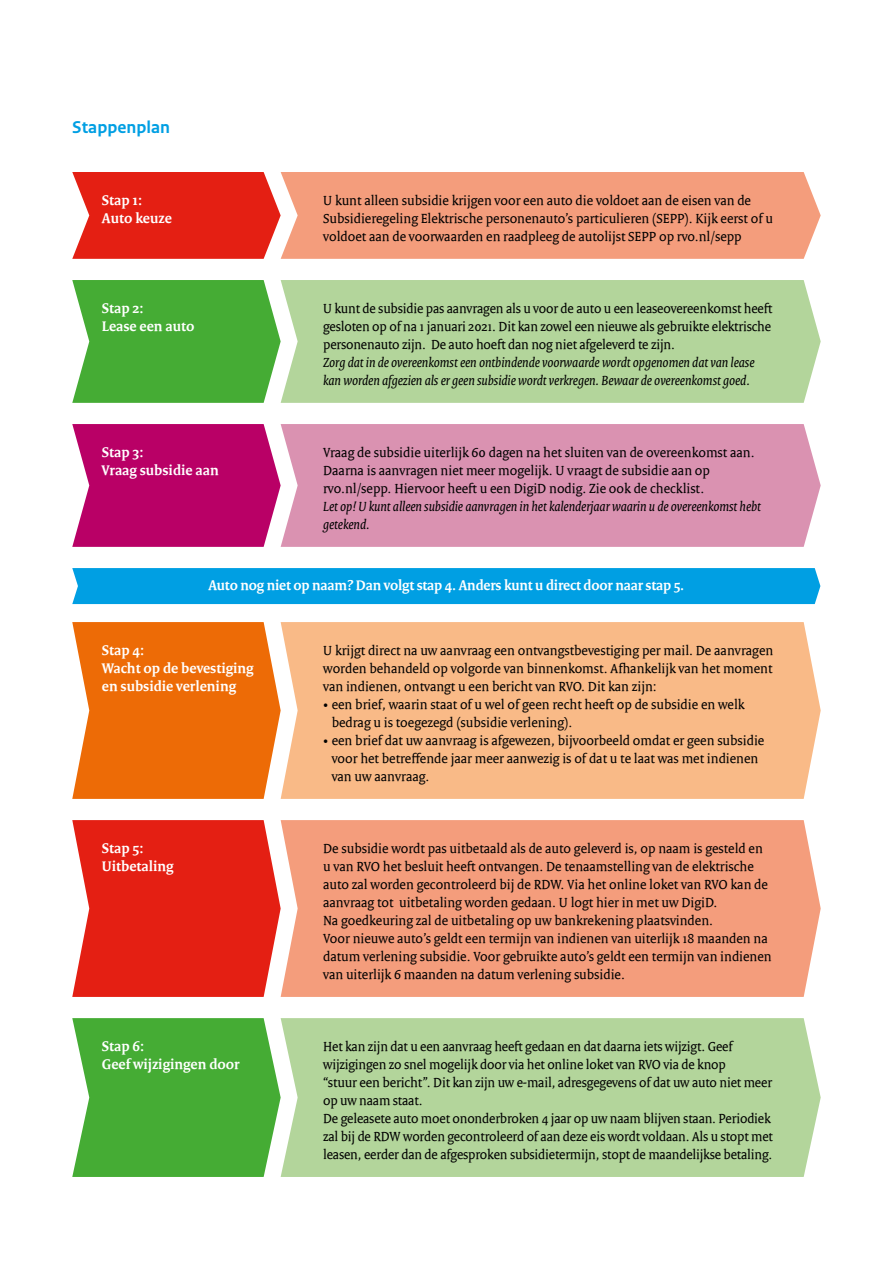
<style>
.page{position:relative;width:893px;height:1263px;background:#fff}
.page>*{position:absolute;margin:0;border:0;box-sizing:border-box;transform-origin:0 0}
.t1{font:700 18px "Rijksoverheid Sans Text";color:#009fe3}
.t2{font:700 15px/18px "Rijksoverheid Serif";color:#fff}
.t3{font:14.25px/18px "Rijksoverheid Serif";color:#000}
.t4{font:italic 14.25px/18px "Rijksoverheid Serif";color:#000}
</style>
<div class="page">
<svg style="left:72px;top:172px;width:209px;height:87px;background:#e63227"></svg>
<svg style="left:72px;top:280px;width:209px;height:123px;background:#54b345"></svg>
<svg style="left:72px;top:424px;width:209px;height:123px;background:#be1573"></svg>
<div style="left:72px;top:568px;width:748px;height:36px;background:#009fe3"></div>
<svg style="left:72px;top:622px;width:209px;height:177px;background:#ee771b"></svg>
<svg style="left:72px;top:820px;width:209px;height:177px;background:#e63227"></svg>
<svg style="left:72px;top:1018px;width:209px;height:159px;background:#54b345"></svg>
<div style="left:281px;top:172px;width:540px;height:87px;background:#f49d7c"></div>
<div style="left:281px;top:280px;width:540px;height:123px;background:#b3d59b"></div>
<div style="left:281px;top:424px;width:540px;height:123px;background:#da92b1"></div>
<div style="left:281px;top:622px;width:540px;height:177px;background:#f9ba87"></div>
<div style="left:281px;top:820px;width:540px;height:177px;background:#f49d7c"></div>
<div style="left:281px;top:1018px;width:540px;height:159px;background:#b3d59b"></div>
<p class="t1" style="left:72px;top:117px;width:99px">Stappenplan</p>
<p class="t2" style="left:102px;top:191px;width:72px">Stap 1:<br>Auto keuze</p>
<p class="t3" style="left:323px;top:191px;width:451px">U kunt alleen subsidie krijgen voor een auto die voldoet aan de eisen van de<br>Subsidieregeling Elektrische personenauto’s particulieren (SEPP). Kijk eerst of u voldoet aan de voorwaarden en raadpleeg de autolijst SEPP op rvo.nl/sepp</p>
<p class="t2" style="left:102px;top:299px;width:94px">Stap 2:<br>Lease een auto</p>
<p class="t3" style="left:323px;top:299px;width:451px;text-align:justify">U kunt de subsidie pas aanvragen als u voor de auto u een leaseovereenkomst heeft gesloten op of na 1 januari 2021. Dit kan zowel een nieuwe als gebruikte elektrische personenauto zijn. De auto hoeft dan nog niet afgeleverd te zijn.</p>
<p class="t4" style="left:323px;top:353px;width:433px">Zorg dat in de overeenkomst een ontbindende voorwaarde wordt opgenomen dat van lease kan worden afgezien als er geen subsidie wordt verkregen. Bewaar de overeenkomst goed.</p>
<p class="t2" style="left:102px;top:443px;width:118px">Stap 3:<br>Vraag subsidie aan</p>
<p class="t3" style="left:323px;top:443px;width:433px">Vraag de subsidie uiterlijk 60 dagen na het sluiten van de overeenkomst aan.<br>Daarna is aanvragen niet meer mogelijk. U vraagt de subsidie aan op rvo.nl/sepp. Hiervoor heeft u een DigiD nodig. Zie ook de checklist.</p>
<p class="t4" style="left:323px;top:497px;width:439px">Let op! U kunt alleen subsidie aanvragen in het kalenderjaar waarin u de overeenkomst hebt getekend.</p>
<p class="t2" style="left:208px;top:576px;width:477px">Auto nog niet op naam? Dan volgt stap 4. Anders kunt u direct door naar stap 5.</p>
<p class="t2" style="left:102px;top:641px;width:153px">Stap 4:<br>Wacht op de bevestiging en subsidie verlening</p>
<p class="t3" style="left:323px;top:641px;width:452px;text-align:justify">U krijgt direct na uw aanvraag een ontvangstbevestiging per mail. De aanvragen worden behandeld op volgorde van binnenkomst. Afhankelijk van het moment van indienen, ontvangt u een bericht van RVO. Dit kan zijn:</p>
<p class="t3" style="left:332px;top:695px;width:414px;text-indent:-9px">• een brief, waarin staat of u wel of geen recht heeft op de subsidie en welk bedrag u is toegezegd (subsidie verlening).</p>
<p class="t3" style="left:332px;top:731px;width:434px;text-indent:-9px">• een brief dat uw aanvraag is afgewezen, bijvoorbeeld omdat er geen subsidie voor het betreffende jaar meer aanwezig is of dat u te laat was met indienen van uw aanvraag.</p>
<p class="t2" style="left:102px;top:839px;width:73px">Stap 5:<br>Uitbetaling</p>
<p class="t3" style="left:323px;top:839px;width:450px">De subsidie wordt pas uitbetaald als de auto geleverd is, op naam is gesteld en u van RVO het besluit heeft ontvangen. De tenaamstelling van de elektrische auto zal worden gecontroleerd bij de RDW. Via het online loket van RVO kan de aanvraag tot uitbetaling worden gedaan. U logt hier in met uw DigiD.<br>Na goedkeuring zal de uitbetaling op uw bankrekening plaatsvinden.<br>Voor nieuwe auto’s geldt een termijn van indienen van uiterlijk 18 maanden na datum verlening subsidie. Voor gebruikte auto’s geldt een termijn van indienen van uiterlijk 6 maanden na datum verlening subsidie.</p>
<p class="t2" style="left:102px;top:1037px;width:139px">Stap 6:<br>Geef wijzigingen door</p>
<p class="t3" style="left:323px;top:1037px;width:451px">Het kan zijn dat u een aanvraag heeft gedaan en dat daarna iets wijzigt. Geef wijzigingen zo snel mogelijk door via het online loket van RVO via de knop<br>“stuur een bericht”. Dit kan zijn uw e-mail, adresgegevens of dat uw auto niet meer op uw naam staat.<br>De geleasete auto moet ononderbroken 4 jaar op uw naam blijven staan. Periodiek zal bij de RDW worden gecontroleerd of aan deze eis wordt voldaan. Als u stopt met leasen, eerder dan de afgesproken subsidietermijn, stopt de maandelijkse betaling.</p>
</div>
